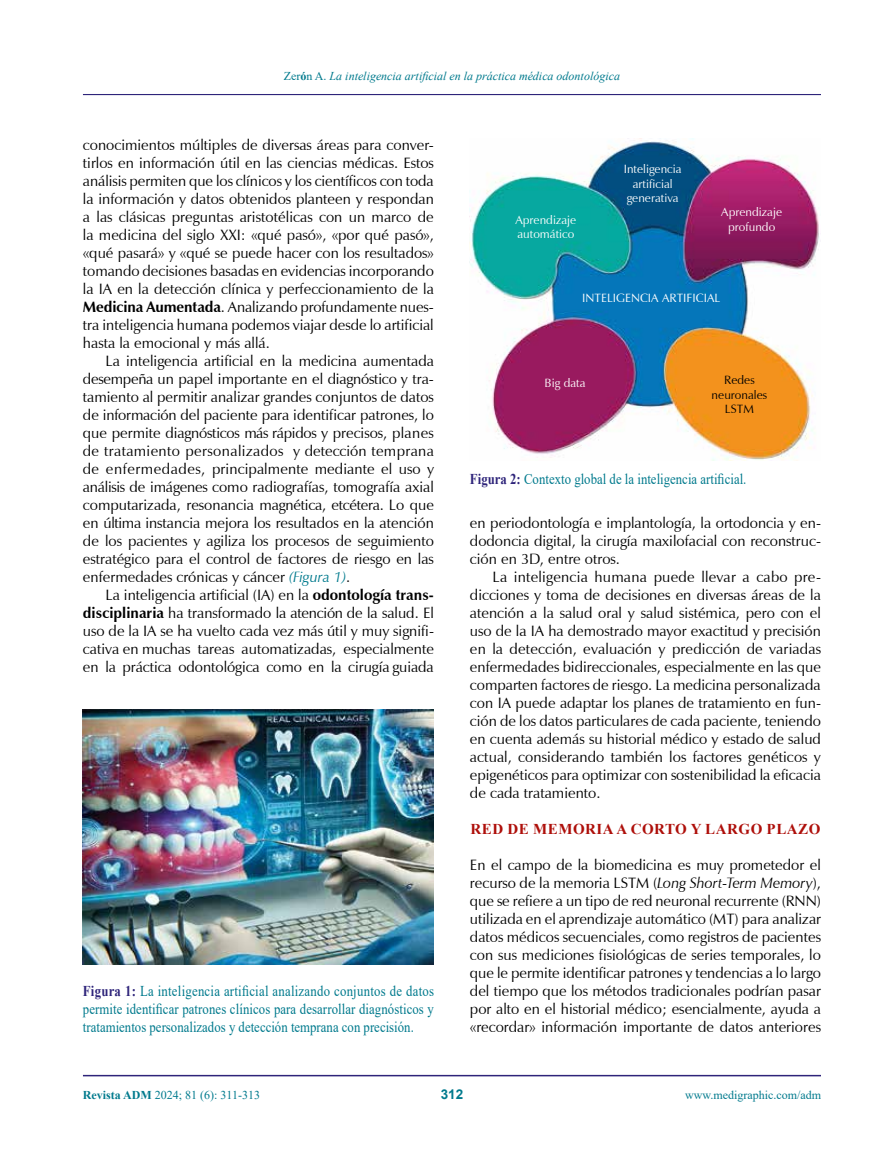
<style>
.page{position:relative;width:893px;height:1170px;background:#fff}
.page>*{position:absolute;margin:0;border:0;box-sizing:border-box;transform-origin:0 0}
.t1{font:15px/18px "Zapf Humanist 601 BT";color:#000;text-align:justify}
.t2{font:15px/18px "Times New Roman";color:#007a8d;text-align:justify;scale:.85 1}
.t3{font:700 15px "Times New Roman";letter-spacing:.035em;color:#ae0f0a}
.t4{font:700 13.5px "Arial";color:#007a8d}
.t5{font:12px/14.4px "Zapf Humanist 601 BT";letter-spacing:.005em;color:#fff;text-align:center}
.t6{font:italic 12px "Times New Roman";color:#007a8d}
.t7{font:12px "Times New Roman";color:#007a8d}
.t8{font:12px/14.4px "Zapf Humanist 601 BT";letter-spacing:.005em;color:#000;text-align:center}
.s1{font-style:normal}
.s2{font-weight:700;font-style:normal}
.s3{font-weight:700}
.s4{font-style:italic;color:#007a8d}
.s5{font-weight:700;color:#2e247a}
.s6{font-style:italic}
</style>
<div class="page">
<hr style="left:83px;top:1074px;width:738px;height:2px;background:#2e247a">
<hr style="left:83px;top:94px;width:738px;height:1px;background:#2e247a">
<img style="left:83px;top:709px;width:351px;height:255px">
<img style="left:470px;top:138px;width:350px;height:322px">
<p class="t6" style="left:284px;top:68px;width:337px"><span class="s1">Zer</span><span class="s2">ó</span><span class="s1">n A.</span> La inteligencia artificial en la práctica médica odontológica</p>
<p class="t1" style="left:83px;top:135px;width:353px">conocimientos múltiples de diversas áreas para conver&shy;tirlos en información útil en las ciencias médicas. Estos análisis permiten que los clínicos y los científicos con toda la información y datos obtenidos planteen y respondan a las clásicas preguntas aristotélicas con un marco de la medicina del siglo XXI: «qué pasó», «por qué pasó», «qué pasará» y «qué se puede hacer con los resultados» tomando decisiones basadas en evidencias incorporando la IA en la detección clínica y perfeccionamiento de la <span class="s3">Medicina Aumentada</span>. Analizando profundamente nues&shy;tra inteligencia humana podemos viajar desde lo artificial hasta la emocional y más allá.</p>
<p class="t1" style="left:83px;top:351px;width:353px;text-indent:23px">La inteligencia artificial en la medicina aumentada desempeña un papel importante en el diagnóstico y tra&shy;tamiento al permitir analizar grandes conjuntos de datos de información del paciente para identificar patrones, lo que permite diagnósticos más rápidos y precisos, planes de tratamiento personalizados y detección temprana de enfermedades, principalmente mediante el uso y análisis de imágenes como radiografías, tomografía axial computarizada, resonancia magnética, etcétera. Lo que en última instancia mejora los resultados en la atención de los pacientes y agiliza los procesos de seguimiento estratégico para el control de factores de riesgo en las enfermedades crónicas y cáncer <span class="s4">(Figura 1)</span>.</p>
<p class="t1" style="left:83px;top:585px;width:353px;text-indent:23px">La inteligencia artificial (IA) en la <span class="s3">odontología trans&shy;disciplinaria</span> ha transformado la atención de la salud. El uso de la IA se ha vuelto cada vez más útil y muy signifi&shy;cativa en muchas tareas automatizadas, especialmente en la práctica odontológica como en la cirugía guiada</p>
<p class="t2" style="left:83px;top:981px;width:415px"><span class="s5">Figura 1:</span> La inteligencia artificial analizando conjuntos de datos permite identificar patrones clínicos para desarrollar diagnósticos y tratamientos personalizados y detección temprana con precisión.</p>
<p class="t5" style="left:515px;top:212px;width:62px;text-align:left">Aprendizaje automático</p>
<p class="t5" style="left:624px;top:162px;width:59px">Inteligencia artificial generativa</p>
<p class="t5" style="left:721px;top:205px;width:62px">Aprendizaje profundo</p>
<p class="t5" style="left:582px;top:291px;width:140px">INTELIGENCIA ARTIFICIAL</p>
<p class="t5" style="left:545px;top:375px;width:42px">Big data</p>
<p class="t8" style="left:712px;top:373px;width:57px">Redes neuronales<br>LSTM</p>
<p class="t2" style="left:470px;top:469px;width:327px"><span class="s5">Figura 2:</span> Contexto global de la inteligencia artificial.</p>
<p class="t1" style="left:470px;top:513px;width:353px">en periodontología e implantología, la ortodoncia y en&shy;dodoncia digital, la cirugía maxilofacial con reconstruc&shy;ción en 3D, entre otros.</p>
<p class="t1" style="left:470px;top:567px;width:353px;text-indent:23px">La inteligencia humana puede llevar a cabo pre&shy;dicciones y toma de decisiones en diversas áreas de la atención a la salud oral y salud sistémica, pero con el uso de la IA ha demostrado mayor exactitud y precisión en la detección, evaluación y predicción de variadas enfermedades bidireccionales, especialmente en las que comparten factores de riesgo. La medicina personalizada con IA puede adaptar los planes de tratamiento en fun&shy;ción de los datos particulares de cada paciente, teniendo en cuenta además su historial médico y estado de salud actual, considerando también los factores genéticos y epigenéticos para optimizar con sostenibilidad la eficacia de cada tratamiento.</p>
<p class="t3" style="left:470px;top:818px;width:351px">RED DE MEMORIA A CORTO Y LARGO PLAZO</p>
<p class="t1" style="left:470px;top:855px;width:353px">En el campo de la biomedicina es muy prometedor el recurso de la memoria LSTM (<span class="s6">Long Short-Term Memory</span>), que se refiere a un tipo de red neuronal recurrente (RNN) utilizada en el aprendizaje automático (MT) para analizar datos médicos secuenciales, como registros de pacientes con sus mediciones fisiológicas de series temporales, lo que le permite identificar patrones y tendencias a lo largo del tiempo que los métodos tradicionales podrían pasar por alto en el historial médico; esencialmente, ayuda a «recordar» información importante de datos anteriores</p>
<p class="t7" style="left:83px;top:1086px;width:179px"><span class="s3">Revista ADM</span> 2024; 81 (6): 311-313</p>
<p class="t4" style="left:441px;top:1084px;width:24px">312</p>
<p class="t7" style="left:685px;top:1086px;width:137px">www.medigraphic.com/adm</p>
</div>
